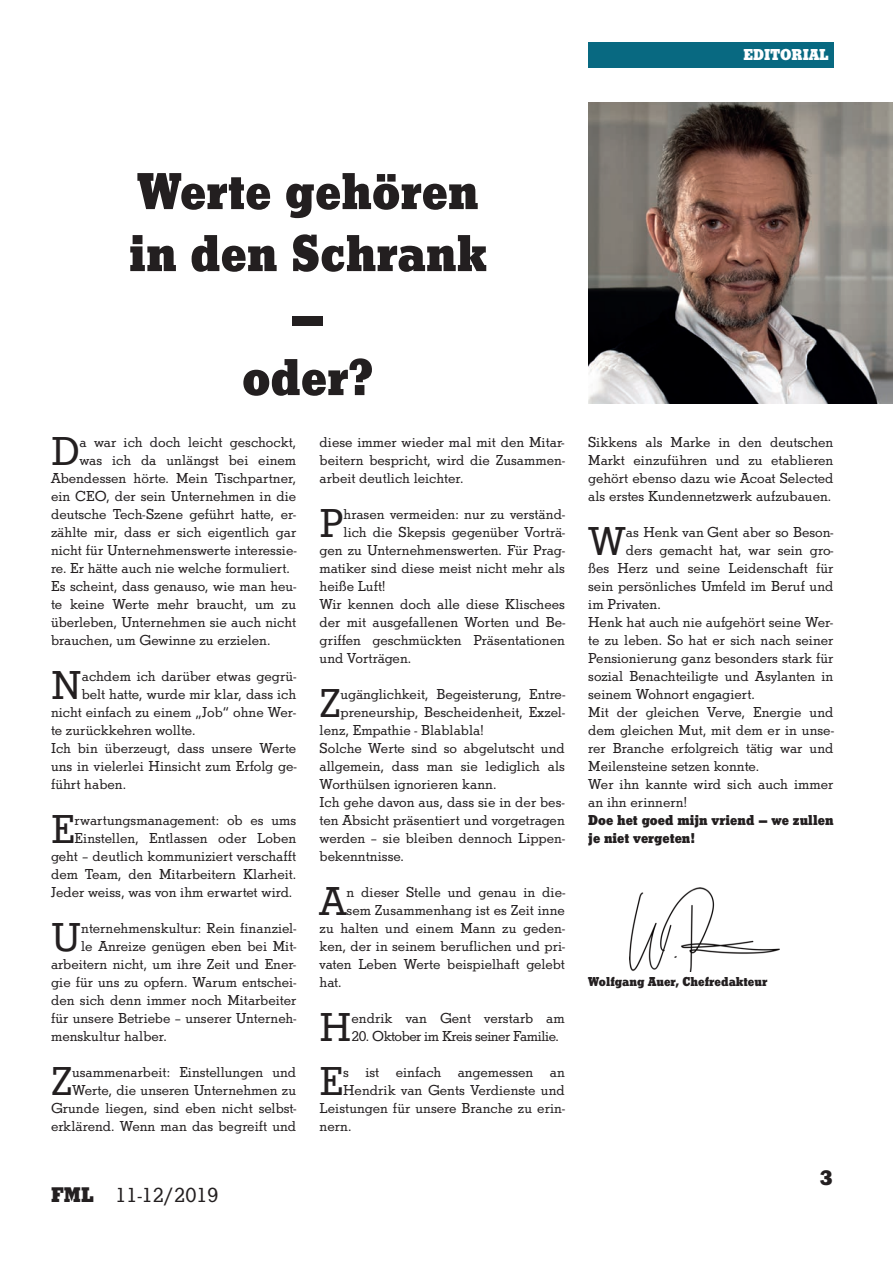
<style>
.page{position:relative;width:893px;height:1263px;background:#fff}
.page>*{position:absolute;margin:0;border:0;box-sizing:border-box;transform-origin:0 0}
.t1{font:900 54px "Stymie";color:#231f20}
.t2{font:42px "Stymie";color:#231f20}
.t3{font:900 22.05px "Stymie";color:#231f20}
.t4{font:21.6px "Stymie";color:#231f20}
.t5{font:900 16.5px "Stymie";letter-spacing:.005em;color:#fff}
.t6{font:15px/18px "Stymie";color:#231f20;text-align:justify}
.t7{font:900 15px "Stymie";color:#231f20}
.t8{font:15px "Stymie";letter-spacing:-.03em;color:#231f20}
.t9{font:900 13.5px "Stymie";color:#231f20}
.s1{font-weight:900;font-size:22.05px}
</style>
<div class="page">
<div style="left:588px;top:43px;width:245px;height:25px;background:#086981"></div>
<img style="left:588px;top:102px;width:305px;height:301px">
<img style="left:630px;top:887px;width:150px;height:85px">
<p class="t5" style="left:743px;top:49px;width:87px">EDITORIAL</p>
<p class="t1" style="left:137px;top:173px;width:343px">Werte gehören</p>
<p class="t1" style="left:129px;top:235px;width:359px">in den Schrank</p>
<p class="t1" style="left:291px;top:297px;width:35px">–</p>
<p class="t1" style="left:242px;top:359px;width:133px">oder?</p>
<p class="t2" style="left:51px;top:437px;width:30px">D</p>
<p class="t6" style="left:80px;top:434px;width:218px">a war ich doch leicht geschockt,</p>
<p class="t6" style="left:80px;top:452px;width:218px">was ich da unlängst bei einem</p>
<p class="t6" style="left:51px;top:470px;width:247px">Abendessen hörte. Mein Tischpartner,</p>
<p class="t6" style="left:51px;top:488px;width:247px">ein CEO, der sein Unternehmen in die</p>
<p class="t6" style="left:51px;top:506px;width:246px">deutsche Tech-Szene geführt hatte, er-</p>
<p class="t6" style="left:51px;top:524px;width:247px">zählte mir, dass er sich eigentlich gar</p>
<p class="t6" style="left:51px;top:542px;width:247px">nicht für Unternehmenswerte interessie-</p>
<p class="t6" style="left:51px;top:560px;width:240px">re. Er hätte auch nie welche formuliert.</p>
<p class="t6" style="left:51px;top:578px;width:247px">Es scheint, dass genauso, wie man heu-</p>
<p class="t6" style="left:51px;top:596px;width:247px">te keine Werte mehr braucht, um zu</p>
<p class="t6" style="left:51px;top:614px;width:247px">überleben, Unternehmen sie auch nicht</p>
<p class="t6" style="left:51px;top:632px;width:221px">brauchen, um Gewinne zu erzielen.</p>
<p class="t2" style="left:51px;top:671px;width:32px">N</p>
<p class="t6" style="left:82px;top:668px;width:216px">achdem ich darüber etwas gegrü-</p>
<p class="t6" style="left:82px;top:686px;width:216px">belt hatte, wurde mir klar, dass ich</p>
<p class="t6" style="left:51px;top:704px;width:246px">nicht einfach zu einem „Job“ ohne Wer-</p>
<p class="t6" style="left:51px;top:722px;width:146px">te zurückkehren wollte.</p>
<p class="t6" style="left:51px;top:740px;width:247px">Ich bin überzeugt, dass unsere Werte</p>
<p class="t6" style="left:51px;top:758px;width:247px">uns in vielerlei Hinsicht zum Erfolg ge-</p>
<p class="t6" style="left:51px;top:776px;width:77px">führt haben.</p>
<p class="t2" style="left:51px;top:815px;width:25px">E</p>
<p class="t6" style="left:51px;top:812px;width:247px;text-align:right">rwartungsmanagement: ob es ums Einstellen, Entlassen oder Loben geht – deutlich kommuniziert verschafft dem Team, den Mitarbeitern Klarheit.<br>Jeder weiss, was von ihm erwartet wird.</p>
<p class="t2" style="left:51px;top:923px;width:32px">U</p>
<p class="t6" style="left:81px;top:920px;width:217px">nternehmenskultur: Rein finanziel-</p>
<p class="t6" style="left:81px;top:938px;width:217px">le Anreize genügen eben bei Mit-</p>
<p class="t6" style="left:51px;top:956px;width:246px">arbeitern nicht, um ihre Zeit und Ener-</p>
<p class="t6" style="left:51px;top:974px;width:247px">gie für uns zu opfern. Warum entschei-</p>
<p class="t6" style="left:51px;top:992px;width:247px">den sich denn immer noch Mitarbeiter</p>
<p class="t6" style="left:51px;top:1010px;width:247px">für unsere Betriebe – unserer Unterneh-</p>
<p class="t6" style="left:51px;top:1028px;width:117px">menskultur halber.</p>
<p class="t2" style="left:51px;top:1067px;width:23px">Z</p>
<p class="t6" style="left:51px;top:1064px;width:247px;text-align:right">usammenarbeit: Einstellungen und Werte, die unseren Unternehmen zu Grunde liegen, sind eben nicht selbst&shy;erklärend. Wenn man das begreift und</p>
<p class="t4" style="left:51px;top:1188px;width:169px"><span class="s1">FML</span> 11-12/2019</p>
<p class="t6" style="left:320px;top:434px;width:247px">diese immer wieder mal mit den Mitar&shy;beitern bespricht, wird die Zusammen&shy;arbeit deutlich leichter.</p>
<p class="t2" style="left:320px;top:509px;width:26px">P</p>
<p class="t6" style="left:344px;top:506px;width:223px">hrasen vermeiden: nur zu verständ-</p>
<p class="t6" style="left:344px;top:524px;width:223px">lich die Skepsis gegenüber Vorträ-</p>
<p class="t6" style="left:320px;top:542px;width:247px">gen zu Unternehmenswerten. Für Prag-</p>
<p class="t6" style="left:320px;top:560px;width:247px">matiker sind diese meist nicht mehr als</p>
<p class="t6" style="left:320px;top:578px;width:68px">heiße Luft!</p>
<p class="t6" style="left:320px;top:596px;width:247px">Wir kennen doch alle diese Klischees</p>
<p class="t6" style="left:320px;top:614px;width:247px">der mit ausgefallenen Worten und Be-</p>
<p class="t6" style="left:320px;top:632px;width:247px">griffen geschmückten Präsentationen</p>
<p class="t6" style="left:320px;top:650px;width:93px">und Vorträgen.</p>
<p class="t2" style="left:320px;top:689px;width:23px">Z</p>
<p class="t6" style="left:341px;top:686px;width:226px">ugänglichkeit, Begeisterung, Entre-</p>
<p class="t6" style="left:341px;top:704px;width:226px">preneurship, Bescheidenheit, Exzel-</p>
<p class="t6" style="left:320px;top:722px;width:166px">lenz, Empathie - Blablabla!</p>
<p class="t6" style="left:320px;top:740px;width:247px">Solche Werte sind so abgelutscht und</p>
<p class="t6" style="left:320px;top:758px;width:247px">allgemein, dass man sie lediglich als</p>
<p class="t6" style="left:320px;top:776px;width:178px">Worthülsen ignorieren kann.</p>
<p class="t6" style="left:320px;top:794px;width:246px">Ich gehe davon aus, dass sie in der bes-</p>
<p class="t6" style="left:320px;top:812px;width:247px">ten Absicht präsentiert und vorgetragen</p>
<p class="t6" style="left:320px;top:830px;width:247px">werden – sie bleiben dennoch Lippen-</p>
<p class="t6" style="left:320px;top:848px;width:86px">bekenntnisse.</p>
<p class="t2" style="left:320px;top:887px;width:29px">A</p>
<p class="t6" style="left:347px;top:884px;width:220px">n dieser Stelle und genau in die-</p>
<p class="t6" style="left:347px;top:902px;width:220px">sem Zusammenhang ist es Zeit inne</p>
<p class="t6" style="left:320px;top:920px;width:247px">zu halten und einem Mann zu geden-</p>
<p class="t6" style="left:320px;top:938px;width:247px">ken, der in seinem beruflichen und pri-</p>
<p class="t6" style="left:320px;top:956px;width:247px">vaten Leben Werte beispielhaft gelebt</p>
<p class="t6" style="left:320px;top:974px;width:24px">hat.</p>
<p class="t2" style="left:320px;top:1013px;width:33px">H</p>
<p class="t6" style="left:351px;top:1010px;width:215px">endrik van Gent verstarb am</p>
<p class="t8" style="left:351px;top:1031px;width:209px">20. Oktober im Kreis seiner Familie.</p>
<p class="t2" style="left:320px;top:1067px;width:25px">E</p>
<p class="t6" style="left:343px;top:1064px;width:223px">s ist einfach angemessen an</p>
<p class="t6" style="left:343px;top:1082px;width:223px">Hendrik van Gents Verdienste und</p>
<p class="t6" style="left:320px;top:1100px;width:247px">Leistungen für unsere Branche zu erin-</p>
<p class="t6" style="left:320px;top:1118px;width:33px">nern.</p>
<p class="t6" style="left:588px;top:434px;width:247px">Sikkens als Marke in den deutschen Markt einzuführen und zu etablieren gehört ebenso dazu wie Acoat Selected als erstes Kundennetzwerk aufzubauen.</p>
<p class="t2" style="left:588px;top:527px;width:39px">W</p>
<p class="t6" style="left:626px;top:524px;width:209px">as Henk van Gent aber so Beson-</p>
<p class="t6" style="left:626px;top:542px;width:209px">ders gemacht hat, war sein gro-</p>
<p class="t6" style="left:588px;top:560px;width:247px">ßes Herz und seine Leidenschaft für</p>
<p class="t6" style="left:588px;top:578px;width:247px">sein persönliches Umfeld im Beruf und</p>
<p class="t6" style="left:588px;top:596px;width:74px">im Privaten.</p>
<p class="t6" style="left:588px;top:614px;width:246px">Henk hat auch nie aufgehört seine Wer-</p>
<p class="t6" style="left:588px;top:632px;width:247px">te zu leben. So hat er sich nach seiner</p>
<p class="t6" style="left:588px;top:650px;width:247px">Pensionierung ganz besonders stark für</p>
<p class="t6" style="left:588px;top:668px;width:247px">sozial Benachteiligte und Asylanten in</p>
<p class="t6" style="left:588px;top:686px;width:168px">seinem Wohnort engagiert.</p>
<p class="t6" style="left:588px;top:704px;width:247px">Mit der gleichen Verve, Energie und</p>
<p class="t6" style="left:588px;top:722px;width:247px">dem gleichen Mut, mit dem er in unse-</p>
<p class="t6" style="left:588px;top:740px;width:247px">rer Branche erfolgreich tätig war und</p>
<p class="t6" style="left:588px;top:758px;width:172px">Meilensteine setzen konnte.</p>
<p class="t6" style="left:588px;top:776px;width:247px">Wer ihn kannte wird sich auch immer</p>
<p class="t6" style="left:588px;top:794px;width:101px">an ihn erinnern!</p>
<p class="t7" style="left:588px;top:815px;width:247px">Doe het goed mijn vriend – we zullen</p>
<p class="t7" style="left:588px;top:833px;width:109px">je niet vergeten!</p>
<p class="t9" style="left:588px;top:977px;width:181px">Wolfgang Auer, Chefredakteur</p>
<p class="t3" style="left:820px;top:1170px;width:15px">3</p>
</div>
